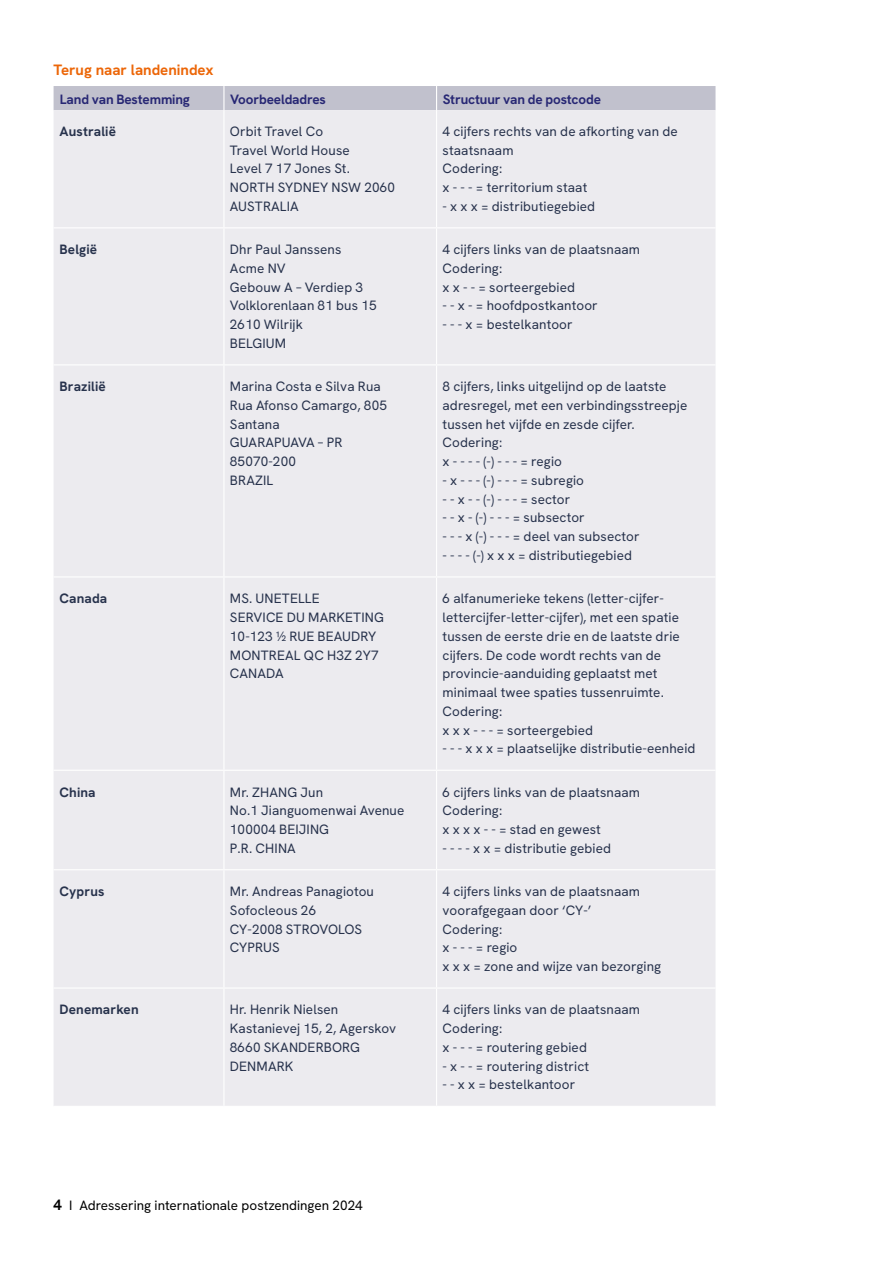
<style>
.page{position:relative;width:893px;height:1263px;background:#fff}
.page>*{position:absolute;margin:0;border:0;box-sizing:border-box;transform-origin:0 0}
.t1{font:700 15px "Hanken Grotesk";color:#ec6608}
.t2{font:13.5px/18.8px "Hanken Grotesk";letter-spacing:.01em;color:#27324c}
.t3{font:700 13.5px "Hanken Grotesk";letter-spacing:-.01em;color:#272774}
.t4{font:700 13.5px "Hanken Grotesk";letter-spacing:.01em;color:#27324c}
.t5{font:13.5px "Hanken Grotesk";color:#000}
.s1{font-weight:700;font-size:15px}
</style>
<div class="page">
<div style="left:54px;top:110px;width:661px;height:996px;background:#ecebef"></div>
<hr style="left:223px;top:110px;width:1px;height:117px;background:#fff">
<hr style="left:223px;top:228px;width:1px;height:136px;background:#fff">
<hr style="left:223px;top:365px;width:1px;height:211px;background:#fff">
<hr style="left:223px;top:577px;width:1px;height:193px;background:#fff">
<hr style="left:223px;top:771px;width:1px;height:98px;background:#fff">
<hr style="left:223px;top:870px;width:1px;height:117px;background:#fff">
<hr style="left:223px;top:988px;width:1px;height:118px;background:#fff">
<hr style="left:54px;top:227px;width:170px;height:1px;background:#fff">
<hr style="left:224px;top:227px;width:213px;height:1px;background:#fff">
<hr style="left:54px;top:364px;width:170px;height:1px;background:#fff">
<hr style="left:224px;top:364px;width:213px;height:1px;background:#fff">
<hr style="left:54px;top:576px;width:170px;height:1px;background:#fff">
<hr style="left:224px;top:576px;width:213px;height:1px;background:#fff">
<hr style="left:54px;top:770px;width:170px;height:1px;background:#fff">
<hr style="left:224px;top:770px;width:213px;height:1px;background:#fff">
<hr style="left:54px;top:869px;width:170px;height:1px;background:#fff">
<hr style="left:224px;top:869px;width:213px;height:1px;background:#fff">
<hr style="left:54px;top:987px;width:170px;height:1px;background:#fff">
<hr style="left:224px;top:987px;width:213px;height:1px;background:#fff">
<hr style="left:436px;top:110px;width:1px;height:117px;background:#fff">
<hr style="left:436px;top:228px;width:1px;height:136px;background:#fff">
<hr style="left:436px;top:365px;width:1px;height:211px;background:#fff">
<hr style="left:436px;top:577px;width:1px;height:193px;background:#fff">
<hr style="left:436px;top:771px;width:1px;height:98px;background:#fff">
<hr style="left:436px;top:870px;width:1px;height:117px;background:#fff">
<hr style="left:436px;top:988px;width:1px;height:118px;background:#fff">
<hr style="left:437px;top:227px;width:278px;height:1px;background:#fff">
<hr style="left:437px;top:364px;width:278px;height:1px;background:#fff">
<hr style="left:437px;top:576px;width:278px;height:1px;background:#fff">
<hr style="left:437px;top:770px;width:278px;height:1px;background:#fff">
<hr style="left:437px;top:869px;width:278px;height:1px;background:#fff">
<hr style="left:437px;top:987px;width:278px;height:1px;background:#fff">
<div style="left:54px;top:86px;width:661px;height:24px;background:#c1c1cd"></div>
<p class="t1" style="left:54px;top:60px;width:162px">Terug naar landenindex</p>
<p class="t3" style="left:60px;top:90px;width:131px">Land van Bestemming</p>
<p class="t3" style="left:230px;top:90px;width:97px">Voorbeeldadres</p>
<p class="t3" style="left:443px;top:90px;width:160px">Structuur van de postcode</p>
<p class="t4" style="left:60px;top:122px;width:58px">Australië</p>
<p class="t2" style="left:230px;top:121px;width:167px">Orbit Travel Co<br>Travel World House<br>Level 7 17 Jones St.<br>NORTH SYDNEY NSW 2060<br>AUSTRALIA</p>
<p class="t2" style="left:443px;top:121px;width:237px">4 cijfers rechts van de afkorting van de staatsnaam<br>Codering:<br>x - - - = territorium staat</p>
<p class="t2" style="left:443px;top:197px;width:154px">- x x x = distributiegebied</p>
<p class="t4" style="left:60px;top:241px;width:39px">België</p>
<p class="t2" style="left:230px;top:240px;width:148px">Dhr Paul Janssens<br>Acme NV<br>Gebouw A – Verdiep 3<br>Volklorenlaan 81 bus 15<br>2610 Wilrijk<br>BELGIUM</p>
<p class="t2" style="left:443px;top:240px;width:199px">4 cijfers links van de plaatsnaam<br>Codering:<br>x x - - = sorteergebied</p>
<p class="t2" style="left:443px;top:296px;width:157px">- - x - = hoofdpostkantoor</p>
<p class="t2" style="left:443px;top:315px;width:132px">- - - x = bestelkantoor</p>
<p class="t4" style="left:60px;top:378px;width:48px">Brazilië</p>
<p class="t2" style="left:230px;top:377px;width:158px">Marina Costa e Silva Rua<br>Rua Afonso Camargo, 805<br>Santana<br>GUARAPUAVA – PR<br>85070-200<br>BRAZIL</p>
<p class="t2" style="left:443px;top:377px;width:246px">8 cijfers, links uitgelijnd op de laatste adresregel, met een verbindingsstreepje tussen het vijfde en zesde cijfer.<br>Codering:<br>x - - - - (-) - - - = regio</p>
<p class="t2" style="left:443px;top:471px;width:143px">- x - - - (-) - - - = subregio</p>
<p class="t2" style="left:443px;top:489px;width:129px">- - x - - (-) - - - = sector</p>
<p class="t2" style="left:443px;top:508px;width:144px">- - x - (-) - - - = subsector</p>
<p class="t2" style="left:443px;top:527px;width:199px">- - - x (-) - - - = deel van subsector</p>
<p class="t2" style="left:443px;top:546px;width:191px">- - - - (-) x x x = distributiegebied</p>
<p class="t4" style="left:60px;top:590px;width:49px">Canada</p>
<p class="t2" style="left:230px;top:589px;width:155px">MS. UNETELLE<br>SERVICE DU MARKETING<br>10-123 ½ RUE BEAUDRY<br>MONTREAL QC H3Z 2Y7<br>CANADA</p>
<p class="t2" style="left:443px;top:589px;width:239px">6 alfanumerieke tekens (letter-cijfer&shy;lettercijfer-letter-cijfer), met een spatie tussen de eerste drie en de laatste drie cijfers. De code wordt rechts van de provincie-aanduiding geplaatst met minimaal twee spaties tussenruimte.<br>Codering:<br>x x x - - - = sorteergebied</p>
<p class="t2" style="left:443px;top:739px;width:254px">- - - x x x = plaatselijke distributie-eenheid</p>
<p class="t4" style="left:60px;top:783px;width:38px">China</p>
<p class="t2" style="left:230px;top:782px;width:176px">Mr. ZHANG Jun<br>No.1 Jianguomenwai Avenue<br>100004 BEIJING<br>P.R. CHINA</p>
<p class="t2" style="left:443px;top:782px;width:199px">6 cijfers links van de plaatsnaam<br>Codering:<br>x x x x - - = stad en gewest</p>
<p class="t2" style="left:443px;top:838px;width:170px">- - - - x x = distributie gebied</p>
<p class="t4" style="left:60px;top:883px;width:46px">Cyprus</p>
<p class="t2" style="left:230px;top:882px;width:146px">Mr. Andreas Panagiotou<br>Sofocleous 26<br>CY-2008 STROVOLOS<br>CYPRUS</p>
<p class="t2" style="left:443px;top:882px;width:220px">4 cijfers links van de plaatsnaam voorafgegaan door ‘CY-’<br>Codering:<br>x - - - = regio<br>x x x = zone and wijze van bezorging</p>
<p class="t4" style="left:60px;top:1001px;width:81px">Denemarken</p>
<p class="t2" style="left:230px;top:1000px;width:168px">Hr. Henrik Nielsen<br>Kastanievej 15, 2, Agerskov<br>8660 SKANDERBORG<br>DENMARK</p>
<p class="t2" style="left:443px;top:1000px;width:199px">4 cijfers links van de plaatsnaam<br>Codering:<br>x - - - = routering gebied</p>
<p class="t2" style="left:443px;top:1056px;width:148px">- x - - = routering district</p>
<p class="t2" style="left:443px;top:1075px;width:134px">- - x x = bestelkantoor</p>
<p class="t5" style="left:54px;top:1196px;width:311px"><span class="s1">4</span> I Adressering internationale postzendingen 2024</p>
</div>
